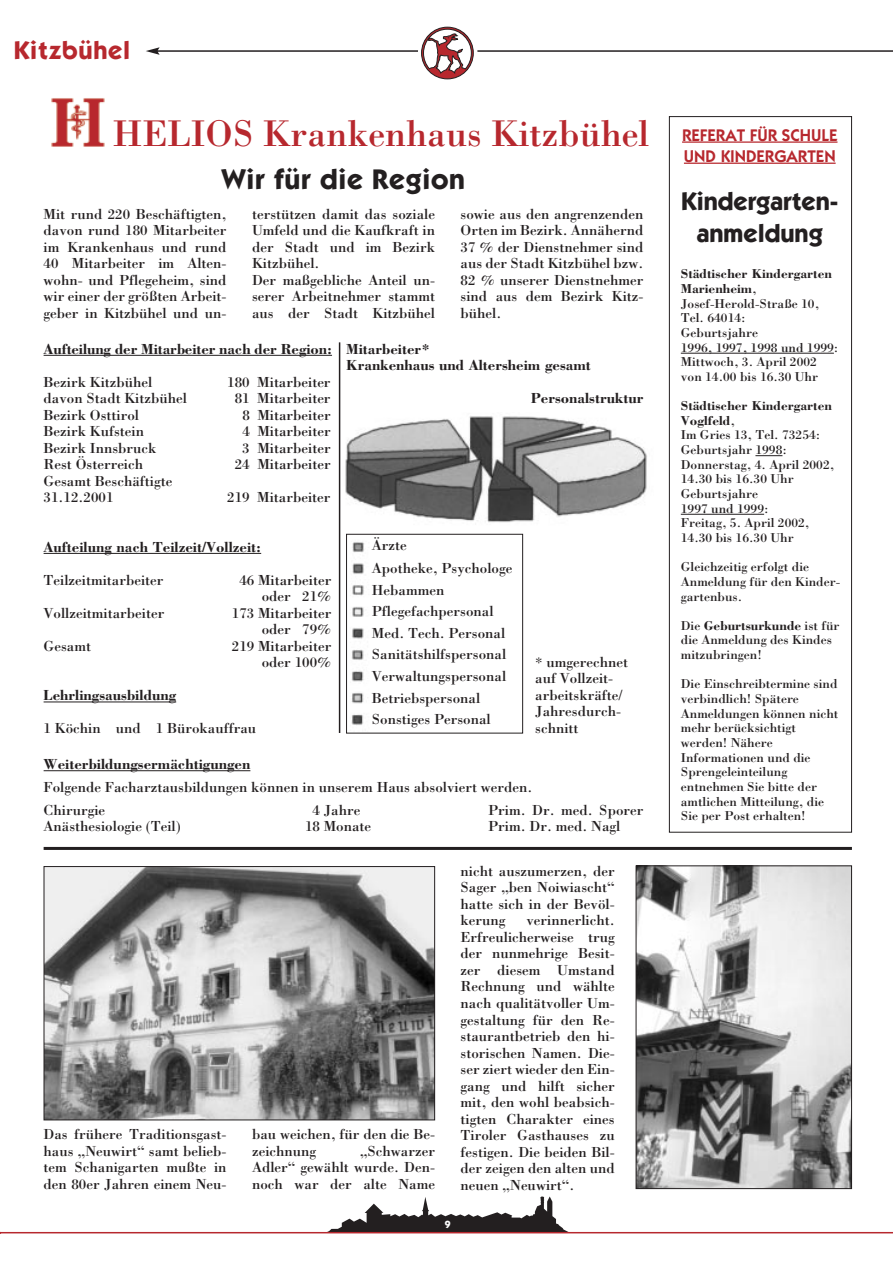
<style>
.page{position:relative;width:893px;height:1262px;background:#fff}
.page>*{position:absolute;margin:0;border:0;box-sizing:border-box;transform-origin:0 0}
.t1{font:38.25px "Bodoni";color:#b7282e}
.t2{font:700 28.5px "Itc Kabel";letter-spacing:.03em;color:#231f20}
.t3{font:700 25.5px/31.5px "Itc Kabel";color:#231f20;text-align:center}
.t4{font:700 25.5px "Itc Kabel";letter-spacing:.03em;color:#b7282e}
.t5{font:600 16.95px/21.1px "Itc Kabel";color:#b7282e}
.t6{font:15px/16.5px "Bodoni";color:#231f20}
.t7{font:700 15px/16.5px "Bodoni";color:#231f20}
.t8{font:13.35px/14.7px "Bodoni";color:#231f20}
.t9{font:700 10.5px "Itc Kabel";color:#fff}
.s1{font-weight:700}
</style>
<div class="page">
<hr style="left:157px;top:50px;width:735px;height:2px;background:#231f20">
<svg style="left:146px;top:47px;width:14px;height:8px"></svg>
<div style="left:418px;top:23px;width:59px;height:60px;background:#fff;border-radius:50%"></div>
<svg style="left:421px;top:27px;width:52px;height:52px"></svg>
<svg style="left:329px;top:1196px;width:238px;height:35px"></svg>
<img style="left:51px;top:98px;width:54px;height:49px">
<hr style="left:44px;top:355px;width:288px;height:1px;background:#231f20">
<hr style="left:44px;top:553px;width:217px;height:1px;background:#231f20">
<hr style="left:44px;top:701px;width:132px;height:1px;background:#231f20">
<img style="left:345px;top:416px;width:302px;height:107px">
<img style="left:351px;top:542px;width:13px;height:183px">
<div style="left:346px;top:534px;width:177px;height:199px;border:1px solid #231f20"></div>
<hr style="left:44px;top:770px;width:206px;height:1px;background:#231f20">
<hr style="left:339px;top:342px;width:1px;height:391px;background:#231f20">
<img style="left:46px;top:868px;width:387px;height:250px">
<div style="left:44px;top:866px;width:391px;height:254px;border:1px solid #231f20"></div>
<img style="left:637px;top:867px;width:212px;height:320px">
<div style="left:635px;top:865px;width:216px;height:324px;border:1px solid #231f20"></div>
<hr style="left:44px;top:847px;width:807px;height:3px;background:#231f20">
<div style="left:669px;top:116px;width:182px;height:716px;border:1px solid #231f20"></div>
<hr style="left:682px;top:141px;width:155px;height:2px;background:#b7282e">
<hr style="left:684px;top:163px;width:151px;height:1px;background:#b7282e">
<hr style="left:680px;top:353px;width:153px;height:1px;background:#231f20">
<svg style="left:755px;top:455px;width:27px;height:1px"></svg>
<hr style="left:680px;top:514px;width:84px;height:1px;background:#231f20">
<hr style="left:0;top:1231px;width:892px;height:2px;background:#b7282e">
<h3 class="t4" style="left:14px;top:40px;width:118px">Kitzbühel</h3>
<h1 class="t1" style="left:113px;top:120px;width:537px">HELIOS Krankenhaus Kitzbühel</h1>
<h2 class="t2" style="left:222px;top:168px;width:245px">Wir für die Region</h2>
<p class="t6" style="left:44px;top:207px;width:184px;text-align:justify">Mit rund 220 Beschäftigten, davon rund 180 Mitarbeiter im Krankenhaus und rund 40 Mitarbeiter im Alten&shy;wohn- und Pflegeheim, sind wir einer der größten Arbeit&shy;geber in Kitzbühel und un-</p>
<p class="t6" style="left:252px;top:207px;width:184px">terstützen damit das soziale<br>Umfeld und die Kaufkraft in der Stadt und im Bezirk<br>Kitzbühel.<br>Der maßgebliche Anteil un&shy;serer Arbeitnehmer stammt aus der Stadt Kitzbühel</p>
<p class="t6" style="left:460px;top:207px;width:184px;text-align:justify">sowie aus den angrenzenden Orten im Bezirk. Annähernd 37 % der Dienstnehmer sind aus der Stadt Kitzbühel bzw.<br>82 % unserer Dienstnehmer sind aus dem Bezirk Kitz&shy;bühel.</p>
<p class="t7" style="left:44px;top:342px;width:290px">Aufteilung der Mitarbeiter nach der Region:</p>
<p class="t6" style="left:44px;top:375px;width:110px">Bezirk Kitzbühel</p>
<p class="t6" style="left:227px;top:375px;width:105px">180 Mitarbeiter</p>
<p class="t6" style="left:44px;top:391px;width:145px">davon Stadt Kitzbühel</p>
<p class="t6" style="left:235px;top:391px;width:97px">81 Mitarbeiter</p>
<p class="t6" style="left:44px;top:408px;width:97px">Bezirk Osttirol</p>
<p class="t6" style="left:242px;top:408px;width:90px">8 Mitarbeiter</p>
<p class="t6" style="left:44px;top:424px;width:102px">Bezirk Kufstein</p>
<p class="t6" style="left:242px;top:424px;width:90px">4 Mitarbeiter</p>
<p class="t6" style="left:44px;top:441px;width:114px">Bezirk Innsbruck</p>
<p class="t6" style="left:242px;top:441px;width:90px">3 Mitarbeiter</p>
<p class="t6" style="left:44px;top:457px;width:101px">Rest Österreich</p>
<p class="t6" style="left:235px;top:457px;width:97px">24 Mitarbeiter</p>
<p class="t6" style="left:44px;top:474px;width:130px">Gesamt Beschäftigte<br>31.12.2001</p>
<p class="t7" style="left:346px;top:342px;width:246px">Mitarbeiter*<br>Krankenhaus und Altersheim gesamt</p>
<p class="t7" style="left:531px;top:391px;width:114px">Personalstruktur</p>
<p class="t6" style="left:227px;top:490px;width:105px">219 Mitarbeiter</p>
<p class="t7" style="left:44px;top:540px;width:219px">Aufteilung nach Teilzeit/Vollzeit:</p>
<p class="t6" style="left:44px;top:573px;width:121px">Teilzeitmitarbeiter</p>
<p class="t6" style="left:239px;top:573px;width:94px;text-align:right">46 Mitarbeiter oder 21%</p>
<p class="t6" style="left:44px;top:606px;width:122px">Vollzeitmitarbeiter</p>
<p class="t6" style="left:232px;top:606px;width:101px;text-align:right">173 Mitarbeiter oder 79%</p>
<p class="t6" style="left:44px;top:639px;width:49px">Gesamt</p>
<p class="t6" style="left:232px;top:639px;width:101px;text-align:right">219 Mitarbeiter oder 100%</p>
<p class="t7" style="left:44px;top:688px;width:134px">Lehrlingsausbildung</p>
<p class="t6" style="left:44px;top:721px;width:214px">1 Köchin und 1 Bürokauffrau</p>
<p class="t6" style="left:372px;top:536px;width:142px;line-height:22.5px">Ärzte<br>Apotheke, Psychologe<br>Hebammen</p>
<p class="t6" style="left:372px;top:602px;width:136px;line-height:21.6px">Pflegefachpersonal<br>Med. Tech. Personal<br>Sanitätshilfspersonal<br>Verwaltungspersonal<br>Betriebspersonal<br>Sonstiges Personal</p>
<p class="t6" style="left:535px;top:655px;width:94px">* umgerechnet auf Vollzeit&shy;arbeitskräfte/<br>Jahresdurch&shy;schnitt</p>
<p class="t7" style="left:44px;top:757px;width:208px">Weiterbildungsermächtigungen</p>
<p class="t6" style="left:44px;top:777px;width:490px;line-height:23px">Folgende Facharztausbildungen können in unserem Haus absolviert werden.<br>Chirurgie</p>
<p class="t6" style="left:312px;top:803px;width:49px">4 Jahre</p>
<p class="t6" style="left:488px;top:803px;width:157px">Prim. Dr. med. Sporer</p>
<p class="t6" style="left:44px;top:819px;width:139px">Anästhesiologie (Teil)</p>
<p class="t6" style="left:305px;top:819px;width:68px">18 Monate</p>
<p class="t6" style="left:488px;top:819px;width:134px">Prim. Dr. med. Nagl</p>
<p class="t6" style="left:44px;top:1127px;width:184px;text-align:justify">Das frühere Traditionsgast&shy;haus „Neuwirt“ samt belieb&shy;tem Schanigarten mußte in den 80er Jahren einem Neu-</p>
<p class="t6" style="left:252px;top:1127px;width:184px">bau weichen, für den die Be&shy;zeichnung</p>
<p class="t6" style="left:252px;top:1144px;width:184px;text-align:justify;text-indent:108px">„Schwarzer Adler“ gewählt wurde. Den&shy;noch war der alte Name</p>
<p class="t6" style="left:460px;top:864px;width:156px;text-align:justify">nicht auszumerzen, der Sager „ben Noiwiascht“ hatte sich in der Bevöl&shy;kerung</p>
<p class="t6" style="left:460px;top:913px;width:156px;text-align:justify;text-indent:66px">verinnerlicht.<br>Erfreulicherweise trug der nunmehrige Besit&shy;zer diesem Umstand Rechnung und wählte nach qualitätvoller Um&shy;gestaltung für den Re&shy;staurantbetrieb den hi&shy;storischen Namen. Die&shy;ser ziert wieder den Ein&shy;gang und hilft sicher mit, den wohl beabsich&shy;tigten Charakter eines Tiroler Gasthauses zu festigen. Die beiden Bil&shy;der zeigen den alten und neuen „Neuwirt“.</p>
<p class="t9" style="left:445px;top:1220px;width:7px">9</p>
<p class="t5" style="left:682px;top:126px;width:157px">REFERAT FÜR SCHULE<br>UND KINDERGARTEN</p>
<h3 class="t3" style="left:681px;top:188px;width:159px">Kindergarten&shy;anmeldung</h3>
<p class="t8" style="left:680px;top:268px;width:159px"><span class="s1">Städtischer Kindergarten<br>Marienheim</span>,<br>Josef-Herold-Straße 10,<br>Tel. 64014:<br>Geburtsjahre<br>1996, 1997, 1998 und 1999:<br>Mittwoch, 3. April 2002 von 14.00 bis 16.30 Uhr</p>
<p class="t8" style="left:680px;top:400px;width:155px"><span class="s1">Städtischer Kindergarten<br>Voglfeld</span>,<br>Im Gries 13, Tel. 73254:<br>Geburtsjahr 1998:<br>Donnerstag, 4. April 2002,<br>14.30 bis 16.30 Uhr<br>Geburtsjahre<br>1997 und 1999:<br>Freitag, 5. April 2002,<br>14.30 bis 16.30 Uhr</p>
<p class="t8" style="left:680px;top:561px;width:161px">Gleichzeitig erfolgt die<br>Anmeldung für den Kinder&shy;gartenbus.</p>
<p class="t8" style="left:680px;top:619px;width:160px">Die <span class="s1">Geburtsurkunde</span> ist für die Anmeldung des Kindes mitzubringen!</p>
<p class="t8" style="left:680px;top:678px;width:159px">Die Einschreibtermine sind verbindlich! Spätere<br>Anmeldungen können nicht mehr berücksichtigt werden! Nähere<br>Informationen und die<br>Sprengeleinteilung entnehmen Sie bitte der amtlichen Mitteilung, die<br>Sie per Post erhalten!</p>
</div>
